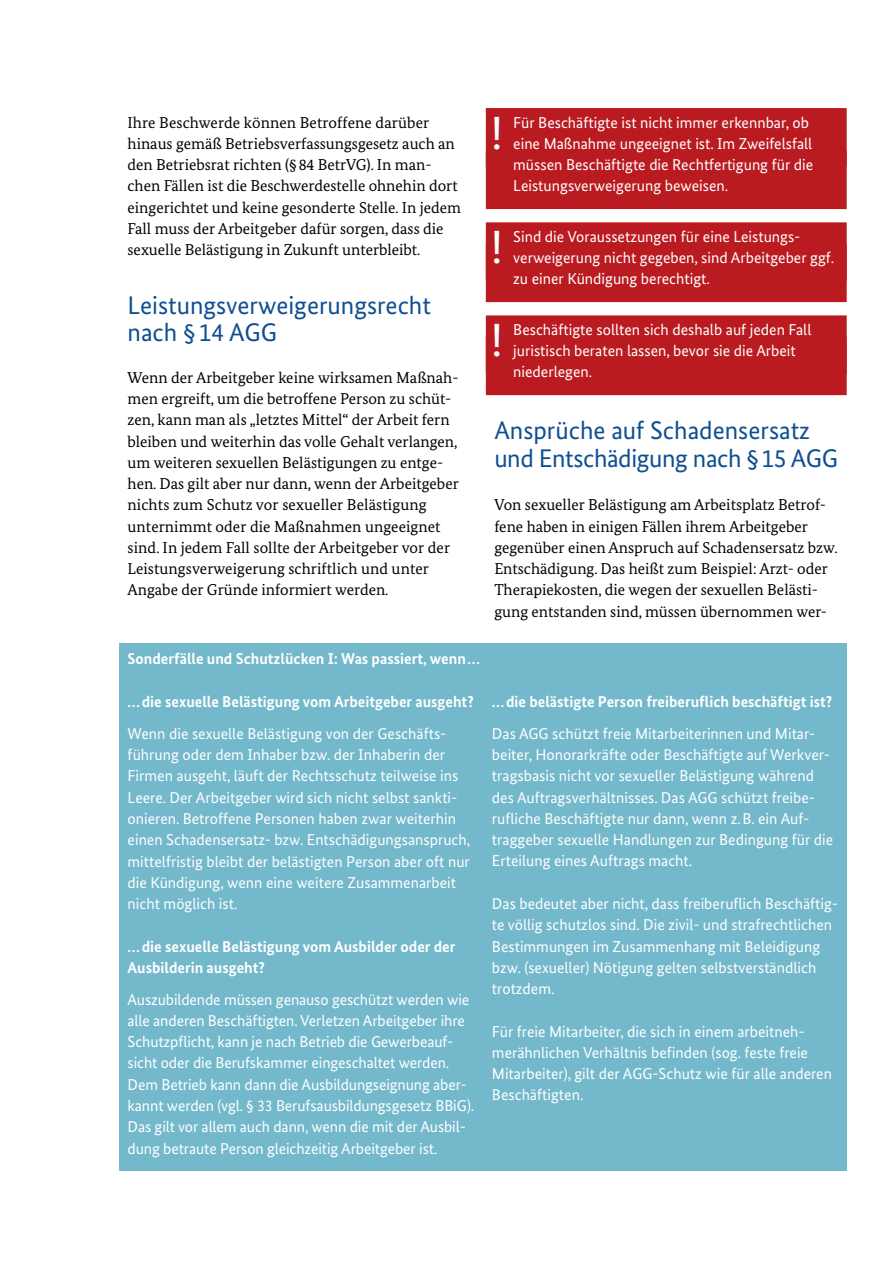
<style>
.page{position:relative;width:893px;height:1263px;background:#fff}
.page>*{position:absolute;margin:0;border:0;box-sizing:border-box;transform-origin:0 0}
.t1{font:46.5px/93px "Bundes Sans";color:#fff}
.H3_-_Headline{font:25.5px/27.8px "Bundes Sans";color:#0f4f91}
.Flie_text_Box{font:15.75px/21.3px "Bundes Sans";color:#fff}
.fliesstext{font:15.75px/21.3px "Bundes Serif";color:#000}
.Box{font:15.75px/21.3px "Bundes Sans";color:#fff}
.Flie_text_Box-2{font:700 15.75px/21.3px "Bundes Sans";color:#fff}
</style>
<div class="page">
<div style="left:486px;top:108px;width:361px;height:59px;background:#ba1b21"></div>
<div style="left:486px;top:151px;width:361px;height:58px;background:#ba1b21"></div>
<div style="left:486px;top:222px;width:361px;height:59px;background:#ba1b21"></div>
<div style="left:486px;top:244px;width:361px;height:58px;background:#ba1b21"></div>
<div style="left:486px;top:315px;width:361px;height:59px;background:#ba1b21"></div>
<div style="left:486px;top:337px;width:361px;height:58px;background:#ba1b21"></div>
<div style="left:119px;top:643px;width:728px;height:527px;background:#73b8cb"></div>
<p class="fliesstext" style="left:128px;top:111px;width:335px">Ihre Beschwerde können Betroffene darüber hinaus gemäß Betriebsverfassungsgesetz auch an den Betriebsrat richten (§ 84 BetrVG). In man&shy;chen Fällen ist die Beschwerdestelle ohnehin dort eingerichtet und keine gesonderte Stelle. In jedem Fall muss der Arbeitgeber dafür sorgen, dass die sexuelle Belästigung in Zukunft unterbleibt.</p>
<p class="H3_-_Headline" style="left:128px;top:291px;width:305px">Leistungsverweigerungsrecht nach § 14 AGG</p>
<p class="fliesstext" style="left:128px;top:366px;width:333px">Wenn der Arbeitgeber keine wirksamen Maßnah&shy;men ergreift, um die betroffene Person zu schüt&shy;zen, kann man als „letztes Mittel“ der Arbeit fern bleiben und weiterhin das volle Gehalt verlangen, um weiteren sexuellen Belästigungen zu entge&shy;hen. Das gilt aber nur dann, wenn der Arbeitgeber nichts zum Schutz vor sexueller Belästigung unternimmt oder die Maßnahmen ungeeignet sind. In jedem Fall sollte der Arbeitgeber vor der Leistungsverweigerung schriftlich und unter Angabe der Gründe informiert werden.</p>
<h1 class="t1" style="left:491px;top:86px;width:13px">!</h1>
<h1 class="t1" style="left:491px;top:200px;width:13px">! !</h1>
<p class="Box" style="left:513px;top:111px;width:301px">Für Beschäftigte ist nicht immer erkennbar, ob eine Maßnahme ungeeignet ist. Im Zweifelsfall müssen Beschäftigte die Rechtfertigung für die Leistungsverweigerung beweisen.</p>
<p class="Box" style="left:513px;top:226px;width:322px">Sind die Voraussetzungen für eine Leistungs&shy;verweigerung nicht gegeben, sind Arbeitgeber ggf. zu einer Kündigung berechtigt.</p>
<p class="Box" style="left:513px;top:319px;width:300px">Beschäftigte sollten sich deshalb auf jeden Fall juristisch beraten lassen, bevor sie die Arbeit niederlegen.</p>
<p class="H3_-_Headline" style="left:494px;top:416px;width:345px">Ansprüche auf Schadensersatz und Entschädigung nach §15 AGG</p>
<p class="fliesstext" style="left:494px;top:494px;width:345px">Von sexueller Belästigung am Arbeitsplatz Betrof&shy;fene haben in einigen Fällen ihrem Arbeitgeber gegenüber einen Anspruch auf Schadensersatz bzw.<br>Entschädigung. Das heißt zum Beispiel: Arzt- oder Therapiekosten, die wegen der sexuellen Belästi&shy;gung entstanden sind, müssen übernommen wer-</p>
<p class="Flie_text_Box-2" style="left:128px;top:648px;width:354px">Sonderfälle und Schutzlücken I: Was passiert, wenn…</p>
<p class="Flie_text_Box-2" style="left:128px;top:691px;width:348px">…die sexuelle Belästigung vom Arbeitgeber ausgeht?</p>
<p class="Flie_text_Box" style="left:128px;top:723px;width:344px">Wenn die sexuelle Belästigung von der Geschäfts&shy;führung oder dem Inhaber bzw. der Inhaberin der Firmen ausgeht, läuft der Rechtsschutz teilweise ins Leere. Der Arbeitgeber wird sich nicht selbst sankti&shy;onieren. Betroffene Personen haben zwar weiterhin einen Schadensersatz- bzw. Entschädigungsanspruch, mittelfristig bleibt der belästigten Person aber oft nur die Kündigung, wenn eine weitere Zusammenarbeit nicht möglich ist.</p>
<p class="Flie_text_Box-2" style="left:128px;top:935px;width:329px">…die sexuelle Belästigung vom Ausbilder oder der<br>Ausbilderin ausgeht?</p>
<p class="Flie_text_Box" style="left:128px;top:988px;width:348px">Auszubildende müssen genauso geschützt werden wie alle anderen Beschäftigten. Verletzen Arbeitgeber ihre Schutzpflicht, kann je nach Betrieb die Gewerbeauf&shy;sicht oder die Berufskammer eingeschaltet werden.<br>Dem Betrieb kann dann die Ausbildungseignung aber&shy;kannt werden (vgl. § 33 Berufsausbildungsgesetz BBiG).<br>Das gilt vor allem auch dann, wenn die mit der Ausbil&shy;dung betraute Person gleichzeitig Arbeitgeber ist.</p>
<p class="Flie_text_Box-2" style="left:492px;top:691px;width:342px">…die belästigte Person freiberuflich beschäftigt ist?</p>
<p class="Flie_text_Box" style="left:492px;top:723px;width:343px">Das AGG schützt freie Mitarbeiterinnen und Mitar&shy;beiter, Honorarkräfte oder Beschäftigte auf Werkver&shy;tragsbasis nicht vor sexueller Belästigung während des Auftragsverhältnisses. Das AGG schützt freibe&shy;rufliche Beschäftigte nur dann, wenn z.B. ein Auf&shy;traggeber sexuelle Handlungen zur Bedingung für die Erteilung eines Auftrags macht.</p>
<p class="Flie_text_Box" style="left:492px;top:893px;width:348px">Das bedeutet aber nicht, dass freiberuflich Beschäftig&shy;te völlig schutzlos sind. Die zivil- und strafrechtlichen Bestimmungen im Zusammenhang mit Beleidigung bzw. (sexueller) Nötigung gelten selbstverständlich trotzdem.</p>
<p class="Flie_text_Box" style="left:492px;top:1020px;width:342px">Für freie Mitarbeiter, die sich in einem arbeitneh&shy;merähnlichen Verhältnis befinden (sog. feste freie Mitarbeiter), gilt der AGG-Schutz wie für alle anderen Beschäftigten.</p>
</div>
